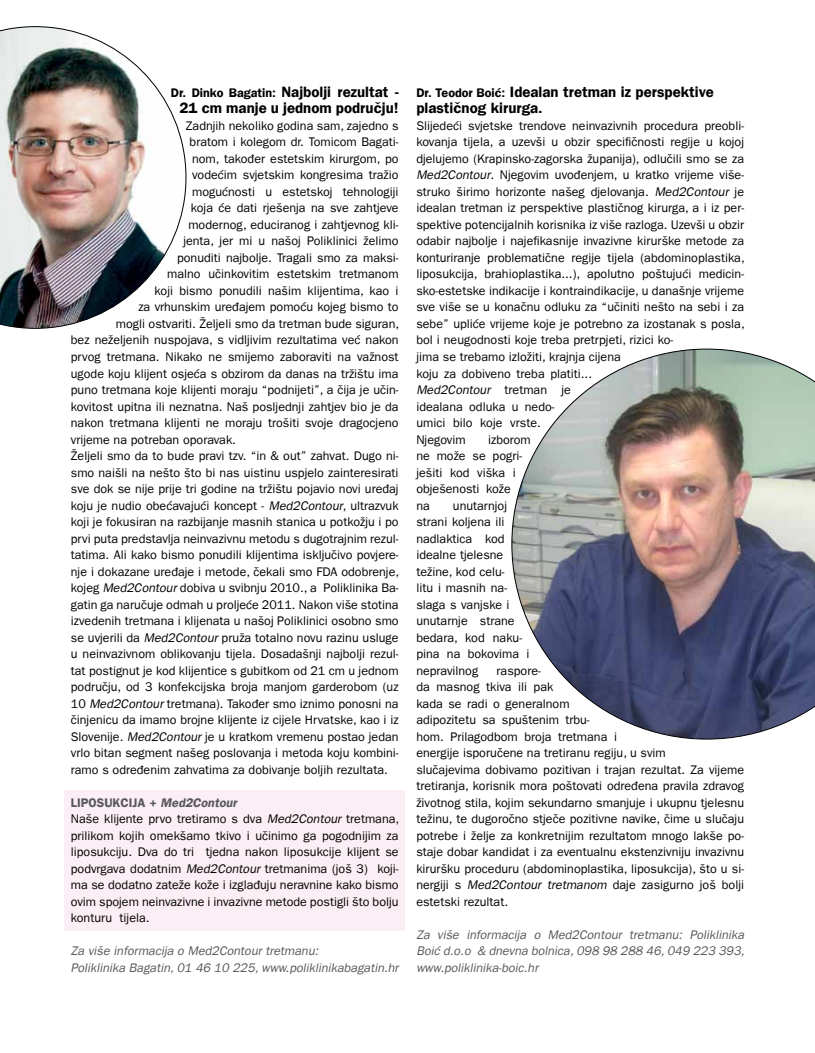
<style>
.page{position:relative;width:815px;height:1053px;background:#fff}
.page>*{position:absolute;margin:0;border:0;box-sizing:border-box;transform-origin:0 0}
.t1{font:15px/16.5px "ITC Franklin Gothic Std Demi CE";color:#000;text-align:center}
.t2{font:12.5px/16.5px "ITC Franklin Gothic Std Book CE";color:#000}
.t3{font:italic 12.5px/16.5px "ITC Franklin Gothic Std Book CE";color:#58595b}
.t4{font:12.5px "ITC Franklin Gothic Std Demi CE";color:#58595b}
.s1{font-size:12.5px}
.s2{font-style:italic}
</style>
<div class="page">
<img style="left:512px;top:349px;width:303px;height:390px">
<div style="left:65px;top:790px;width:340px;height:141px;background:#fbeef5"></div>
<img style="left:0;top:26px;width:186px;height:302px">
<p class="t1" style="left:171px;top:83px;width:229px"><span class="s1">Dr. Dinko Bagatin:</span> Najbolji rezultat -<br>21 cm manje u jednom području!</p>
<p class="t2" style="left:186px;top:117px;width:214px">Zadnjih nekoliko godina sam, zajedno s</p>
<p class="t2" style="left:190px;top:134px;width:210px">bratom i kolegom dr. Tomicom Bagati-</p>
<p class="t2" style="left:192px;top:150px;width:208px">nom, također estetskim kirurgom, po</p>
<p class="t2" style="left:192px;top:167px;width:208px">vodećim svjetskim kongresima tražio</p>
<p class="t2" style="left:192px;top:183px;width:208px">mogućnosti u estetskoj tehnologiji</p>
<p class="t2" style="left:191px;top:200px;width:209px">koja će dati rješenja na sve zahtjeve</p>
<p class="t2" style="left:188px;top:216px;width:212px">modernog, educiranog i zahtjevnog kli-</p>
<p class="t2" style="left:183px;top:233px;width:217px">jenta, jer mi u našoj Poliklinici želimo</p>
<p class="t2" style="left:177px;top:249px;width:223px">ponuditi najbolje. Tragali smo za maksi-</p>
<p class="t2" style="left:167px;top:266px;width:233px">malno učinkovitim estetskim tretmanom</p>
<p class="t2" style="left:155px;top:282px;width:245px">koji bismo ponudili našim klijentima, kao i</p>
<p class="t2" style="left:138px;top:299px;width:262px">za vrhunskim uređajem pomoću kojeg bismo to</p>
<p class="t2" style="left:116px;top:315px;width:285px">mogli ostvariti. Željeli smo da tretman bude siguran,</p>
<p class="t2" style="left:71px;top:332px;width:329px">bez neželjenih nuspojava, s vidljivim rezultatima već nakon</p>
<p class="t2" style="left:71px;top:348px;width:329px">prvog tretmana. Nikako ne smijemo zaboraviti na važnost</p>
<p class="t2" style="left:71px;top:365px;width:329px">ugode koju klijent osjeća s obzirom da danas na tržištu ima</p>
<p class="t2" style="left:71px;top:381px;width:329px">puno tretmana koje klijenti moraju “podnijeti”, a čija je učin-</p>
<p class="t2" style="left:71px;top:398px;width:329px">kovitost upitna ili neznatna. Naš posljednji zahtjev bio je da</p>
<p class="t2" style="left:71px;top:414px;width:329px">nakon tretmana klijenti ne moraju trošiti svoje dragocjeno</p>
<p class="t2" style="left:71px;top:431px;width:167px">vrijeme na potreban oporavak.</p>
<p class="t2" style="left:71px;top:447px;width:329px">Željeli smo da to bude pravi tzv. “in &amp; out” zahvat. Dugo ni-</p>
<p class="t2" style="left:71px;top:464px;width:329px">smo naišli na nešto što bi nas uistinu uspjelo zainteresirati</p>
<p class="t2" style="left:71px;top:480px;width:329px">sve dok se nije prije tri godine na tržištu pojavio novi uređaj</p>
<p class="t2" style="left:71px;top:497px;width:329px">koju je nudio obećavajući koncept - <span class="s2">Med2Contour</span>, ultrazvuk</p>
<p class="t2" style="left:71px;top:513px;width:329px">koji je fokusiran na razbijanje masnih stanica u potkožju i po</p>
<p class="t2" style="left:71px;top:530px;width:329px">prvi puta predstavlja neinvazivnu metodu s dugotrajnim rezul-</p>
<p class="t2" style="left:71px;top:546px;width:329px">tatima. Ali kako bismo ponudili klijentima isključivo povjere-</p>
<p class="t2" style="left:71px;top:563px;width:330px">nje i dokazane uređaje i metode, čekali smo FDA odobrenje,</p>
<p class="t2" style="left:71px;top:579px;width:329px">kojeg <span class="s2">Med2Contour</span>dobiva u svibnju 2010., a Poliklinika Ba-</p>
<p class="t2" style="left:71px;top:596px;width:329px">gatin ga naručuje odmah u proljeće 2011. Nakon više stotina</p>
<p class="t2" style="left:71px;top:612px;width:329px">izvedenih tretmana i klijenata u našoj Poliklinici osobno smo</p>
<p class="t2" style="left:71px;top:629px;width:329px">se uvjerili da <span class="s2">Med2Contour</span> pruža totalno novu razinu usluge</p>
<p class="t2" style="left:71px;top:645px;width:329px">u neinvazivnom oblikovanju tijela. Dosadašnji najbolji rezul-</p>
<p class="t2" style="left:71px;top:662px;width:329px">tat postignut je kod klijentice s gubitkom od 21 cm u jednom</p>
<p class="t2" style="left:71px;top:678px;width:329px">području, od 3 konfekcijska broja manjom garderobom (uz</p>
<p class="t2" style="left:71px;top:695px;width:329px">10 <span class="s2">Med2Contour</span> tretmana). Također smo iznimo ponosni na</p>
<p class="t2" style="left:71px;top:711px;width:329px">činjenicu da imamo brojne klijente iz cijele Hrvatske, kao i iz</p>
<p class="t2" style="left:71px;top:728px;width:329px">Slovenije. <span class="s2">Med2Contour</span> je u kratkom vremenu postao jedan</p>
<p class="t2" style="left:71px;top:744px;width:329px">vrlo bitan segment našeg poslovanja i metoda koju kombini-</p>
<p class="t2" style="left:71px;top:761px;width:319px">ramo s određenim zahvatima za dobivanje boljih rezultata.</p>
<p class="t4" style="left:71px;top:795px;width:170px">LIPOSUKCIJA + <span class="s2">Med2Contour</span></p>
<p class="t2" style="left:71px;top:810px;width:330px;text-align:justify">Naše klijente prvo tretiramo s dva <span class="s2">Med2Contour</span> tretmana, prilikom kojih omekšamo tkivo i učinimo ga pogodnijim za liposukciju. Dva do tri tjedna nakon liposukcije klijent se podvrgava dodatnim <span class="s2">Med2Contour</span> tretmanima (još 3) koji&shy;ma se dodatno zateže kože i izglađuju neravnine kako bismo ovim spojem neinvazivne i invazivne metode postigli što bolju konturu tijela.</p>
<p class="t3" style="left:71px;top:942px;width:332px">Za više informacija o Med2Contour tretmanu:<br>Poliklinika Bagatin,01 46 10 225,www.poliklinikabagatin.hr</p>
<p class="t1" style="left:416px;top:83px;width:299px;text-align:left"><span class="s1">Dr. Teodor Boić:</span> Idealan tretman iz perspektive plastičnog kirurga.</p>
<p class="t2" style="left:416px;top:117px;width:330px">Slijedeći svjetske trendove neinvazivnih procedura preobli&shy;kovanja tijela, a uzevši u obzir specifičnosti regije u kojoj djelujemo (Krapinsko-zagorska županija), odlučili smo se za <span class="s2">Med2Contour</span>. Njegovim uvođenjem, u kratko vrijeme više&shy;struko širimo horizonte našeg djelovanja. <span class="s2">Med2Contour</span> je idealan tretman iz perspektive plastičnog kirurga, a i iz per&shy;spektive potencijalnih korisnika iz više razloga. Uzevši u obzir odabir najbolje i najefikasnije invazivne kirurške metode za konturiranje problematične regije tijela (abdominoplastika, liposukcija, brahioplastika...), apolutno poštujući medicin&shy;sko-estetske indikacije i kontraindikacije, u današnje vrijeme sve više se u konačnu odluku za “učiniti nešto na sebi i za sebe” upliće vrijeme koje je potrebno za izostanak s posla, bol i neugodnosti koje treba pretrpjeti, rizici ko-<br>jima se trebamo izložiti, krajnja cijena<br>koju za dobiveno treba platiti...<br><span class="s2">Med2Contour</span> t ret m a n j e<br>idealana odluka u nedo-<br>umici bilo koje vrste.<br>Njegovim</p>
<p class="t2" style="left:416px;top:431px;width:116px;text-indent:72px">izborom ne može se pogri&shy;ješiti kod viška i obješenosti kože<br>na</p>
<p class="t2" style="left:416px;top:497px;width:115px;text-indent:37px">unutarnjoj strani koljena ili nadlaktica kod idealne tjelesne težine, kod celu-<br>litu i masnih na&shy;slaga s vanjske i unutarnje strane bedara, kod naku&shy;pina na bokovima i nepravilnog</p>
<p class="t2" style="left:416px;top:662px;width:329px;text-indent:80px">raspore-<br>da masnog tkiva ili pak<br>kada se radi o generalnom<br>adipozitetu sa spuštenim trbu-<br>hom. Prilagodbom broja tretmana i<br>energije isporučene na tretiranu regiju, u svim<br>slučajevima dobivamo pozitivan i trajan rezultat. Za vijeme tretiranja, korisnik mora poštovati određena pravila zdravog životnog stila, kojim sekundarno smanjuje i ukupnu tjelesnu težinu, te dugoročno stječe pozitivne navike, čime u slučaju potrebe i želje za konkretnijim rezultatom mnogo lakše po&shy;staje dobar kandidat i za eventualnu ekstenzivniju invazivnu kiruršku proceduru (abdominoplastika, liposukcija), što u si&shy;nergiji s <span class="s2">Med2Contour tretmanom</span> daje zasigurno još bolji estetski rezultat.</p>
<p class="t3" style="left:416px;top:926px;width:332px;text-align:justify">Za više informacija o Med2Contour tretmanu: Poliklinika Boić d.o.o &amp; dnevna bolnica,098 98 288 46,049 223 393, www.poliklinika-boic.hr</p>
</div>
